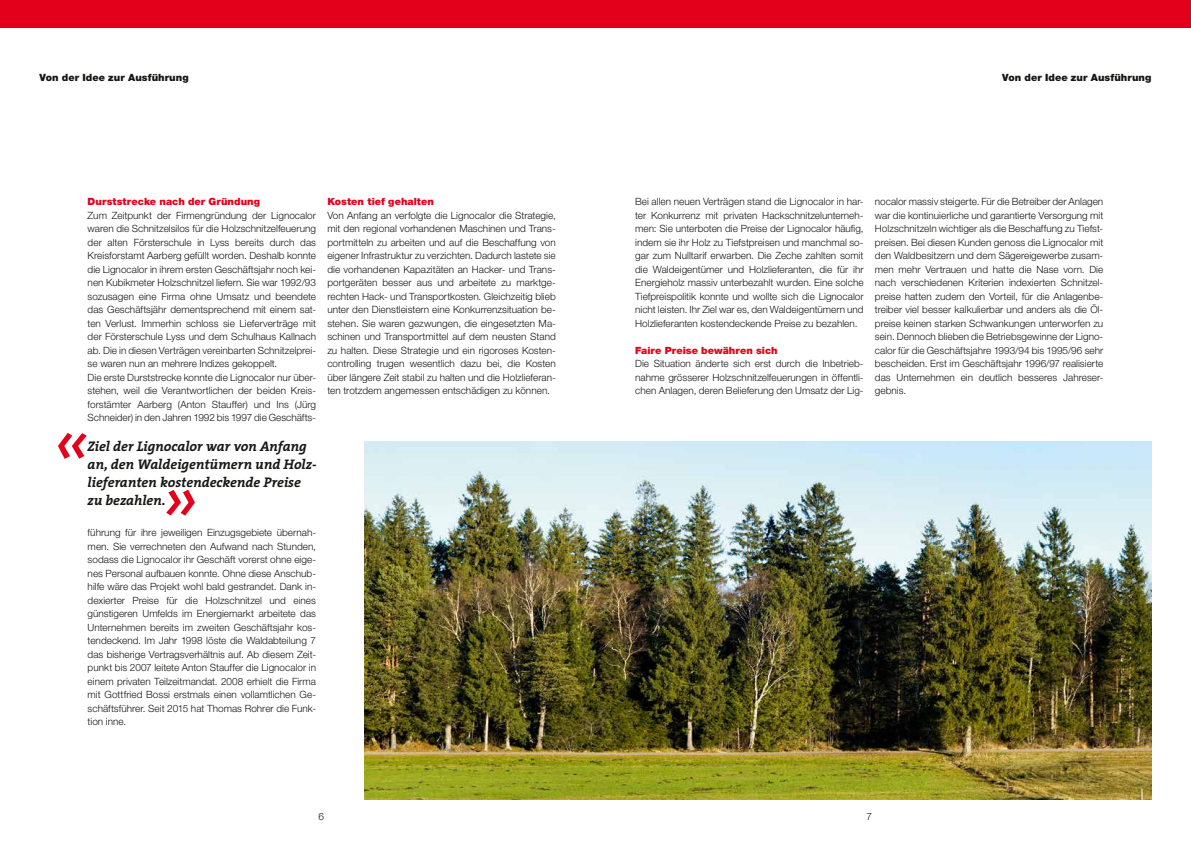
<style>
.page{position:relative;width:1191px;height:842px;background:#fff}
.page>*{position:absolute;margin:0;border:0;box-sizing:border-box;transform-origin:0 0}
.t1{font:italic 700 14px/18px "The Serif";letter-spacing:-.01em;color:#181716}
.t2{font:300 10px/13.5px "Helvetica Neue LT";color:#181716;text-align:justify}
.t3{font:900 10px "Helvetica Neue LT";letter-spacing:.005em;color:#e3001b}
.t4{font:900 10px "Helvetica Neue LT";letter-spacing:.005em;color:#181716}
</style>
<div class="page">
<div style="left:0;top:0;width:1191px;height:28px;background:#e3001b"></div>
<img style="left:364px;top:441px;width:787px;height:358px">
<svg style="left:166px;top:490px;width:29px;height:26px"></svg>
<svg style="left:58px;top:433px;width:29px;height:26px"></svg>
<p class="t4" style="left:40px;top:72px;width:151px">Von der Idee zur Ausführung</p>
<p class="t4" style="left:1002px;top:72px;width:151px">Von der Idee zur Ausführung</p>
<p class="t3" style="left:88px;top:196px;width:174px">Durststrecke nach der Gründung</p>
<p class="t2" style="left:88px;top:208px;width:230px;text-align:left">Zum Zeitpunkt der Firmengründung der Lignocalor waren die Schnitzelsilos für die Holzschnitzelfeuerung der alten Försterschule in Lyss bereits durch das Kreisforstamt Aarberg gefüllt worden. Deshalb konnte die Lignocalor in ihrem ersten Geschäftsjahr noch kei&shy;nen Kubikmeter Holzschnitzel liefern. Sie war 1992/93 sozusagen eine Firma ohne Umsatz und beendete das Geschäftsjähr dementsprechend mit einem sat&shy;ten Verlust. Immerhin schloss sie Lieferverträge mit der Försterschule Lyss und dem Schulhaus Kallnach ab. Die in diesen Verträgen vereinbarten Schnitzelprei&shy;se waren nun an mehrere Indizes gekoppelt.<br>Die erste Durststrecke konnte die Lignocalor nur über&shy;stehen, weil die Verantwortlichen der beiden Kreis&shy;forstämter Aarberg (Anton Stauffer) und Ins (Jürg Schneider) in den Jahren 1992 bis 1997 die Geschäfts-</p>
<h1 class="t1" style="left:88px;top:437px;width:231px">Ziel der Lignocalor war von Anfang an, den Waldeigentümern und Holz&shy;lieferanten kostendeckende Preise zu bezahlen.</h1>
<p class="t2" style="left:88px;top:525px;width:230px">führung für ihre jeweiligen Einzugsgebiete übernah&shy;men. Sie verrechneten den Aufwand nach Stunden, sodass die Lignocalor ihr Geschäft vorerst ohne eige&shy;nes Personal aufbauen konnte. Ohne diese Anschub&shy;hilfe wäre das Projekt wohl bald gestrandet. Dank in&shy;dexierter Preise für die Holzschnitzel und eines günstigeren Umfelds im Energiemarkt arbeitete das Unternehmen bereits im zweiten Geschäftsjahr kos&shy;tendeckend. Im Jahr 1998 löste die Waldabteilung 7 das bisherige Vertragsverhältnis auf. Ab diesem Zeit&shy;punkt bis 2007 leitete Anton Stauffer die Lignocalor in einem privaten Teilzeitmandat. 2008 erhielt die Firma mit Gottfried Bossi erstmals einen vollamtlichen Ge&shy;schäftsführer. Seit 2015 hat Thomas Rohrer die Funk&shy;tion inne.</p>
<p class="t3" style="left:327px;top:196px;width:108px">Kosten tief gehalten</p>
<p class="t2" style="left:327px;top:208px;width:230px">Von Anfang an verfolgte die Lignocalor die Strategie, mit den regional vorhandenen Maschinen und Trans&shy;portmitteln zu arbeiten und auf die Beschaffung von eigener Infrastruktur zu verzichten. Dadurch lastete sie die vorhandenen Kapazitäten an Hacker- und Trans&shy;portgeräten besser aus und arbeitete zu marktge&shy;rechten Hack- und Transportkosten. Gleichzeitig blieb unter den Dienstleistern eine Konkurrenzsituation be&shy;stehen. Sie waren gezwungen, die eingesetzten Ma&shy;schinen und Transportmittel auf dem neusten Stand zu halten. Diese Strategie und ein rigoroses Kosten&shy;controlling trugen wesentlich dazu bei, die Kosten über längere Zeit stabil zu halten und die Holzlieferan&shy;ten trotzdem angemessen entschädigen zu können.</p>
<p class="t2" style="left:635px;top:195px;width:230px">Bei allen neuen Verträgen stand die Lignocalor in har&shy;ter Konkurrenz mit privaten Hackschnitzelunterneh&shy;men: Sie unterboten die Preise der Lignocalor häufig, indem sie ihr Holz zu Tiefstpreisen und manchmal so&shy;gar zum Nulltarif erwarben. Die Zeche zahlten somit die Waldeigentümer und Holzlieferanten, die für ihr Energieholz massiv unterbezahlt wurden. Eine solche Tiefpreispolitik konnte und wollte sich die Lignocalor nicht leisten. Ihr Ziel war es, den Waldeigentümern und Holzlieferanten kostendeckende Preise zu bezahlen.</p>
<p class="t3" style="left:635px;top:344px;width:144px">Faire Preise bewähren sich</p>
<p class="t2" style="left:635px;top:357px;width:230px">Die Situation änderte sich erst durch die Inbetrieb&shy;nahme grösserer Holzschnitzelfeuerungen in öffentli&shy;chen Anlagen, deren Belieferung den Umsatz der Lig-</p>
<p class="t2" style="left:875px;top:195px;width:230px">nocalor massiv steigerte. Für die Betreiber der Anlagen war die kontinuierliche und garantierte Versorgung mit Holzschnitzeln wichtiger als die Beschaffung zu Tiefst&shy;preisen. Bei diesen Kunden genoss die Lignocalor mit den Waldbesitzern und dem Sägereigewerbe zusam&shy;men mehr Vertrauen und hatte die Nase vorn. Die nach verschiedenen Kriterien indexierten Schnitzel&shy;preise hatten zudem den Vorteil, für die Anlagenbe&shy;treiber viel besser kalkulierbar und anders als die Öl&shy;preise keinen starken Schwankungen unterworfen zu sein. Dennoch blieben die Betriebsgewinne der Ligno&shy;calor für die Geschäftsjahre 1993/94 bis 1995/96 sehr bescheiden. Erst im Geschäftsjahr 1996/97 realisierte das Unternehmen ein deutlich besseres Jahreser&shy;gebnis.</p>
<p class="t2" style="left:318px;top:809px;width:7px">6</p>
<p class="t2" style="left:866px;top:809px;width:7px">7</p>
</div>
